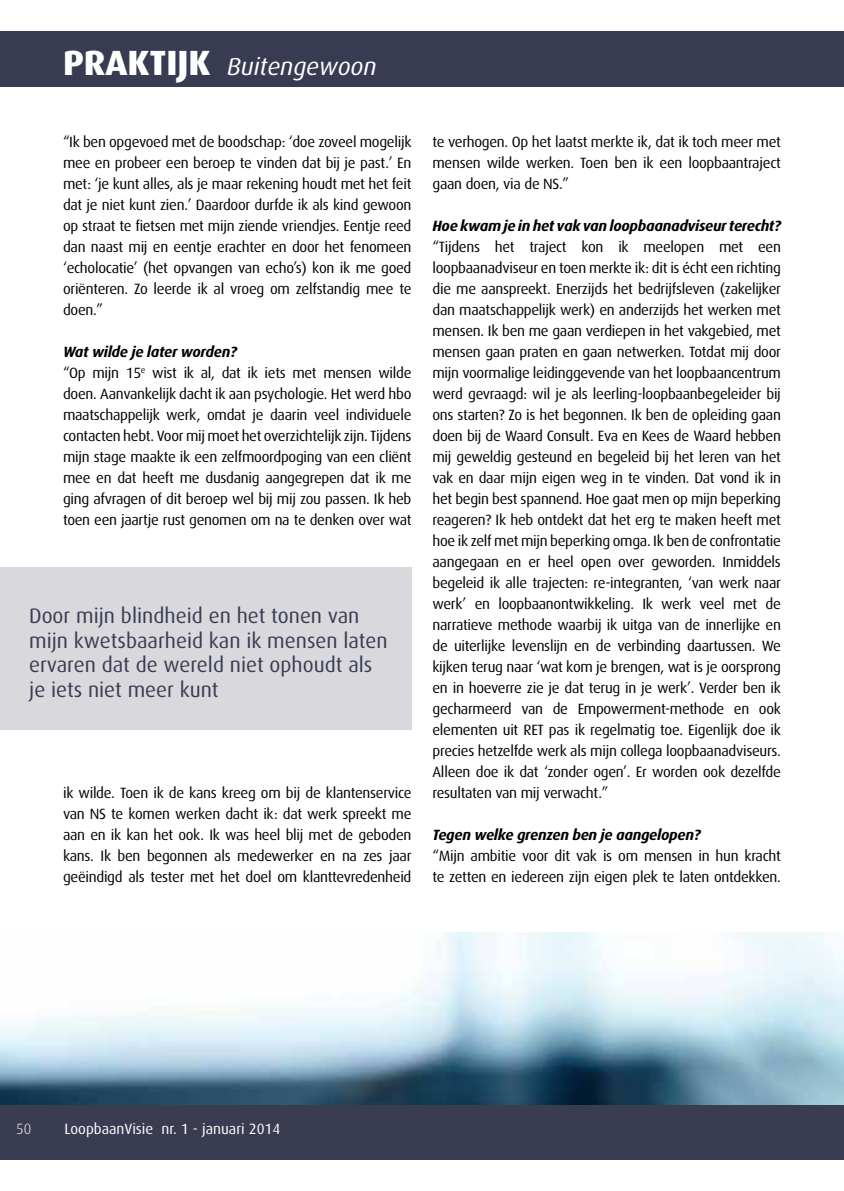
<style>
.page{position:relative;width:844px;height:1191px;background:#fff}
.page>*{position:absolute;margin:0;border:0;box-sizing:border-box;transform-origin:0 0}
.t1{font:800 35px "Dax";color:#fff}
.t2{font:italic 24.5px "Dax";color:#fff}
.t3{font:21px/24.5px "Dax";color:#3a3c52}
.t4{font:14.88px/21px "Dax";letter-spacing:-.02em;color:#000;text-align:justify}
.t5{font:italic 700 14.88px "Dax";letter-spacing:-.02em;color:#000}
.t6{font:14.88px "Dax";color:#fff}
.t7{font:300 14.88px "Dax";color:#fff}
.s1{font-weight:700;font-style:italic}
</style>
<div class="page">
<div style="left:0;top:31px;width:843px;height:56px;background:#393b52"></div>
<div style="left:0;top:1104px;width:843px;height:56px;background:#3a3c52"></div>
<div style="left:0;top:567px;width:411px;height:162px;background:#d8d8dd"></div>
<img style="left:0;top:933px;width:843px;height:172px">
<h1 class="t1" style="left:63px;top:43px;width:149px">PRAKTIJK</h1>
<h2 class="t2" style="left:227px;top:53px;width:151px">Buitengewoon</h2>
<p class="t4" style="left:63px;top:132px;width:350px">“Ik ben opgevoed met de boodschap: ‘doe zoveel mogelijk mee en probeer een beroep te vinden dat bij je past.’ En met: ‘je kunt alles, als je maar rekening houdt met het feit dat je niet kunt zien.’ Daardoor durfde ik als kind gewoon op straat te fietsen met mijn ziende vriendjes. Eentje reed dan naast mij en eentje erachter en door het fenomeen ‘echolocatie’ (het opvangen van echo’s) kon ik me goed oriënteren. Zo leerde ik al vroeg om zelfstandig mee te doen.”</p>
<p class="t4" style="left:63px;top:342px;width:350px;text-align:left"><span class="s1">Wat wilde je later worden?<br></span>“Op mijn 15<sup>e</sup> wist ik al, dat ik iets met mensen wilde doen. Aanvankelijk dacht ik aan psychologie. Het werd hbo maatschappelijk werk, omdat je daarin veel individuele contacten hebt. Voor mij moet het overzichtelijk zijn. Tijdens mijn stage maakte ik een zelfmoordpoging van een cliënt mee en dat heeft me dusdanig aangegrepen dat ik me ging afvragen of dit beroep wel bij mij zou passen. Ik heb toen een jaartje rust genomen om na te denken over wat</p>
<h3 class="t3" style="left:29px;top:603px;width:360px">Door mijn blindheid en het tonen van mijn kwetsbaarheid kan ik mensen laten ervaren dat de wereld niet ophoudt als je iets niet meer kunt</h3>
<p class="t4" style="left:63px;top:783px;width:350px">ik wilde. Toen ik de kans kreeg om bij de klantenservice van NS te komen werken dacht ik: dat werk spreekt me aan en ik kan het ook. Ik was heel blij met de geboden kans. Ik ben begonnen als medewerker en na zes jaar geëindigd als tester met het doel om klanttevredenheid</p>
<p class="t4" style="left:432px;top:132px;width:350px">te verhogen. Op het laatst merkte ik, dat ik toch meer met mensen wilde werken. Toen ben ik een loopbaantraject gaan doen, via de NS.”</p>
<p class="t5" style="left:432px;top:217px;width:350px">Hoe kwam je in het vak van loopbaanadviseur terecht?</p>
<p class="t4" style="left:432px;top:237px;width:350px">“Tijdens het traject kon ik meelopen met een loopbaanadviseur en toen merkte ik: dit is écht een richting die me aanspreekt. Enerzijds het bedrijfsleven (zakelijker dan maatschappelijk werk) en anderzijds het werken met mensen. Ik ben me gaan verdiepen in het vakgebied, met mensen gaan praten en gaan netwerken. Totdat mij door mijn voormalige leidinggevende van het loopbaancentrum werd gevraagd: wil je als leerling-loopbaanbegeleider bij ons starten? Zo is het begonnen. Ik ben de opleiding gaan doen bij de Waard Consult. Eva en Kees de Waard hebben mij geweldig gesteund en begeleid bij het leren van het vak en daar mijn eigen weg in te vinden. Dat vond ik in het begin best spannend. Hoe gaat men op mijn beperking reageren? Ik heb ontdekt dat het erg te maken heeft met hoe ik zelf met mijn beperking omga. Ik ben de confrontatie aangegaan en er heel open over geworden. Inmiddels begeleid ik alle trajecten: re-integranten, ‘van werk naar werk’ en loopbaanontwikkeling. Ik werk veel met de narratieve methode waarbij ik uitga van de innerlijke en de uiterlijke levenslijn en de verbinding daartussen. We kijken terug naar ‘wat kom je brengen, wat is je oorsprong en in hoeverre zie je dat terug in je werk’. Verder ben ik gecharmeerd van de Empowerment-methode en ook elementen uit RET pas ik regelmatig toe. Eigenlijk doe ik precies hetzelfde werk als mijn collega loopbaanadviseurs.<br>Alleen doe ik dat ‘zonder ogen’. Er worden ook dezelfde resultaten van mij verwacht.”</p>
<p class="t5" style="left:432px;top:827px;width:269px">Tegen welke grenzen ben je aangelopen?</p>
<p class="t4" style="left:432px;top:846px;width:350px">“Mijn ambitie voor dit vak is om mensen in hun kracht te zetten en iedereen zijn eigen plek te laten ontdekken.</p>
<p class="t7" style="left:16px;top:1121px;width:17px">50</p>
<p class="t6" style="left:64px;top:1121px;width:217px">LoopbaanVisie nr. 1 - januari 2014</p>
</div>
